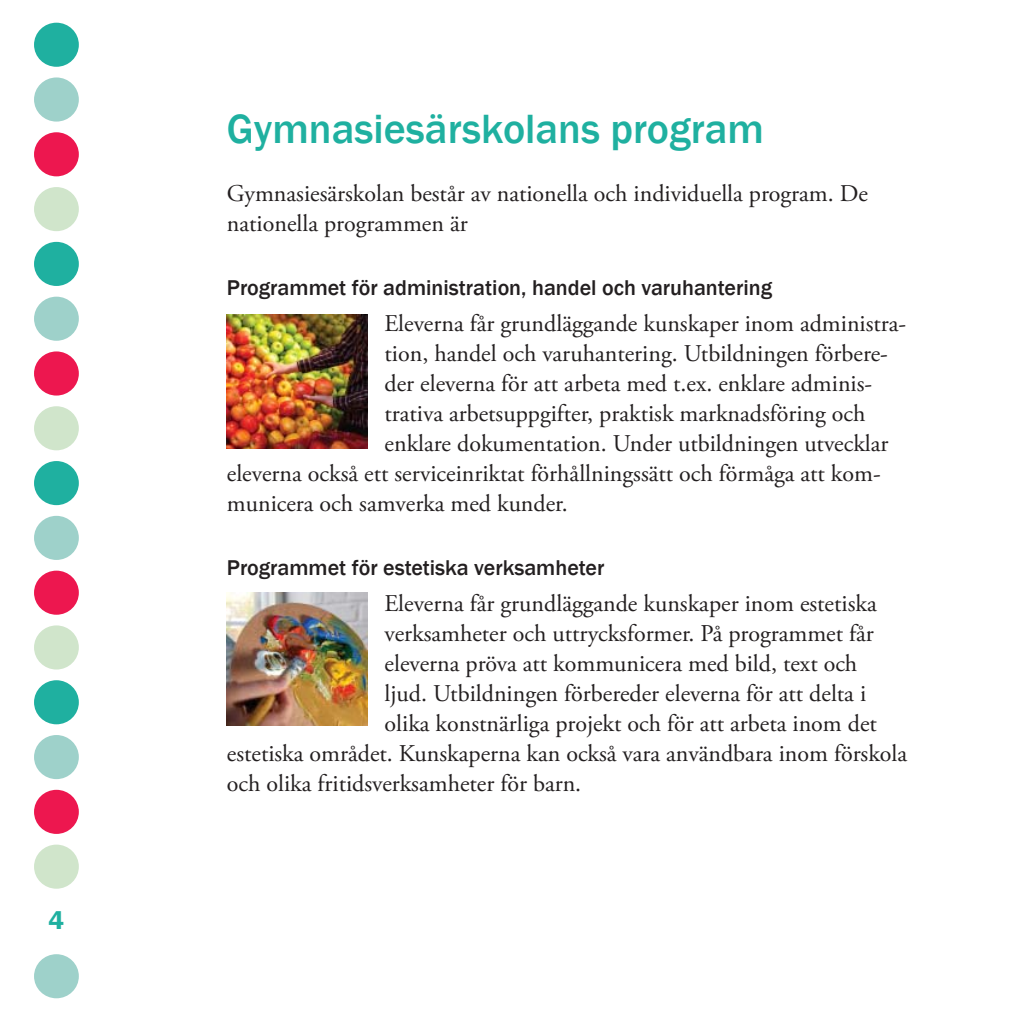
<style>
.page{position:relative;width:1021px;height:1021px;background:#fff}
.page>*{position:absolute;margin:0;border:0;box-sizing:border-box;transform-origin:0 0}
.t1{font:500 42px "Franklin Gothic";color:#1fb0a0}
.t2{font:600 26px "ITC Franklin Gothic Std";color:#1fb0a0}
.t3{font:24px/30px "Adobe Garamond Pro";color:#231f20}
.t4{font:500 22px "Franklin Gothic";color:#231f20}
</style>
<div class="page">
<div style="left:34px;top:77px;width:45px;height:45px;background:#9ed1ca;border-radius:50%"></div>
<div style="left:34px;top:23px;width:45px;height:44px;background:#1fb0a0;border-radius:50%"></div>
<div style="left:34px;top:132px;width:45px;height:44px;background:#ed174f;border-radius:50%"></div>
<div style="left:34px;top:187px;width:45px;height:44px;background:#d0e5cb;border-radius:50%"></div>
<div style="left:34px;top:516px;width:45px;height:44px;background:#9ed1ca;border-radius:50%"></div>
<div style="left:34px;top:789px;width:45px;height:44px;background:#ed174f;border-radius:50%"></div>
<div style="left:34px;top:242px;width:45px;height:44px;background:#1fb0a0;border-radius:50%"></div>
<div style="left:34px;top:570px;width:45px;height:44px;background:#ed174f;border-radius:50%"></div>
<div style="left:34px;top:844px;width:45px;height:44px;background:#d0e5cb;border-radius:50%"></div>
<div style="left:34px;top:297px;width:45px;height:44px;background:#9ed1ca;border-radius:50%"></div>
<div style="left:34px;top:625px;width:45px;height:44px;background:#d0e5cb;border-radius:50%"></div>
<div style="left:34px;top:406px;width:45px;height:44px;background:#d0e5cb;border-radius:50%"></div>
<div style="left:34px;top:680px;width:45px;height:44px;background:#1fb0a0;border-radius:50%"></div>
<div style="left:34px;top:351px;width:45px;height:44px;background:#ed174f;border-radius:50%"></div>
<div style="left:34px;top:461px;width:45px;height:44px;background:#1fb0a0;border-radius:50%"></div>
<div style="left:34px;top:735px;width:45px;height:44px;background:#9ed1ca;border-radius:50%"></div>
<div style="left:34px;top:954px;width:45px;height:44px;background:#9ed1ca;border-radius:50%"></div>
<img style="left:227px;top:315px;width:140px;height:133px">
<img style="left:227px;top:592px;width:140px;height:133px">
<p class="t2" style="left:49px;top:910px;width:17px">4</p>
<h1 class="t1" style="left:227px;top:104px;width:539px">Gymnasiesärskolans program</h1>
<p class="t3" style="left:227px;top:181px;width:642px">Gymnasiesärskolan består av nationella och individuella program. De nationella programmen är</p>
<p class="t4" style="left:227px;top:275px;width:547px">Programmet för administration, handel och varuhantering</p>
<p class="t3" style="left:384px;top:310px;width:523px">Eleverna får grundläggande kunskaper inom administra-</p>
<p class="t3" style="left:384px;top:340px;width:505px">tion, handel och varuhantering. Utbildningen förbere-</p>
<p class="t3" style="left:384px;top:370px;width:489px">der eleverna för att arbeta med t.ex. enklare adminis-</p>
<p class="t3" style="left:384px;top:400px;width:482px">trativa arbetsuppgifter, praktisk marknadsföring och</p>
<p class="t3" style="left:384px;top:430px;width:505px">enklare dokumentation. Under utbildningen utvecklar</p>
<p class="t3" style="left:227px;top:460px;width:655px">eleverna också ett serviceinriktat förhållningssätt och förmåga att kom-</p>
<p class="t3" style="left:227px;top:490px;width:342px">municera och samverka med kunder.</p>
<p class="t4" style="left:227px;top:555px;width:379px">Programmet för estetiska verksamheter</p>
<p class="t3" style="left:384px;top:590px;width:493px">Eleverna får grundläggande kunskaper inom estetiska</p>
<p class="t3" style="left:384px;top:620px;width:491px">verksamheter och uttrycksformer. På programmet får</p>
<p class="t3" style="left:384px;top:650px;width:474px">eleverna pröva att kommunicera med bild, text och</p>
<p class="t3" style="left:384px;top:680px;width:483px">ljud. Utbildningen förbereder eleverna för att delta i</p>
<p class="t3" style="left:384px;top:710px;width:494px">olika konstnärliga projekt och för att arbeta inom det</p>
<p class="t3" style="left:227px;top:740px;width:682px">estetiska området. Kunskaperna kan också vara användbara inom förskola</p>
<p class="t3" style="left:227px;top:770px;width:356px">och olika fritidsverksamheter för barn.</p>
</div>
